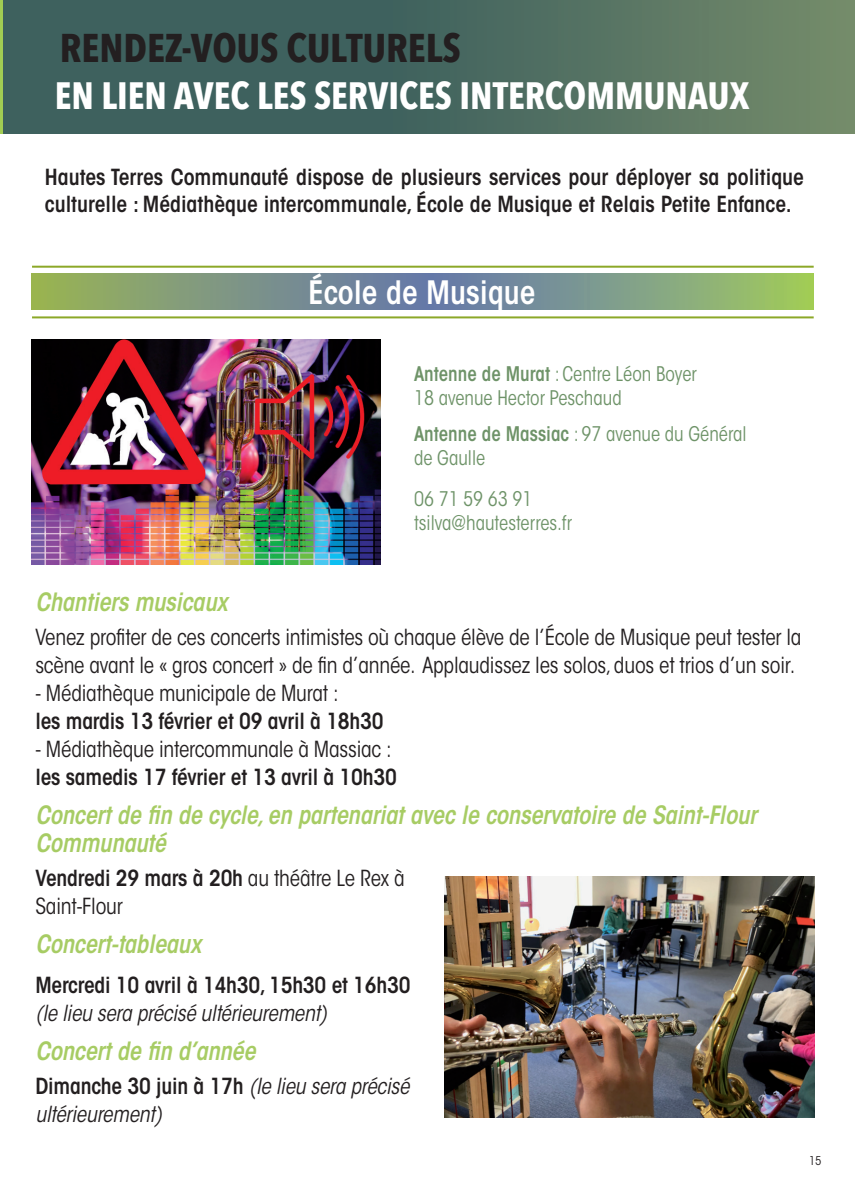
<style>
.page{position:relative;width:855px;height:1187px;background:#fff}
.page>*{position:absolute;margin:0;border:0;box-sizing:border-box;transform-origin:0 0}
.t1{font:700 40px "Avenir Next Condensed";color:#231f20}
.t2{font:700 38px "Avenir Next Condensed";color:#fff}
.t3{font:600 condensed 32px "ITC Avant Garde Std";color:#fff}
.t4{font:italic 600 condensed 25px/28px "ITC Avant Garde Std";letter-spacing:-.01em;color:#a7cc64}
.t5{font:condensed 22px/28px "ITC Avant Garde Std";letter-spacing:-.01em;color:#231f20}
.t6{font:600 condensed 22px/26.4px "ITC Avant Garde Std";color:#231f20}
.t7{font:italic condensed 22px/28px "ITC Avant Garde Std";letter-spacing:-.01em;color:#231f20}
.t8{font:condensed 20px/24px "ITC Avant Garde Std";color:#6e9368;scale:.96 1}
.t9{font:condensed 12px "ITC Avant Garde Std";color:#231f20}
.s1{font-weight:600}
.s2{font-weight:600;font-style:normal}
</style>
<div class="page">
<hr style="left:0;top:0;width:3px;height:133px;background:#a2cd53">
<div style="left:3px;top:0;width:852px;height:134px;background:linear-gradient(to right,#30565b,#6a8367)"></div>
<svg style="left:32px;top:274px;width:782px;height:36px;background:#809a84"></svg>
<hr style="left:32px;top:316px;width:782px;height:2px;background:#8ca828">
<hr style="left:32px;top:266px;width:782px;height:2px;background:#8ca828">
<img style="left:445px;top:876px;width:369px;height:241px">
<img style="left:32px;top:339px;width:349px;height:225px">
<h1 class="t1" style="left:60px;top:24px;width:403px">RENDEZ-VOUS CULTURELS</h1>
<h2 class="t2" style="left:55px;top:73px;width:696px">EN LIEN AVEC LES SERVICES INTERCOMMUNAUX</h2>
<p class="t6" style="left:45px;top:164px;width:761px">Hautes Terres Communauté dispose de plusieurs services pour déployer sa politique culturelle : Médiathèque intercommunale, École de Musique et Relais Petite Enfance.</p>
<h3 class="t3" style="left:308px;top:273px;width:229px">École de Musique</h3>
<p class="t8" style="left:414px;top:362px;width:296px"><span class="s1">Antenne de Murat</span> : Centre Léon Boyer<br>18 avenue Hector Peschaud</p>
<p class="t8" style="left:414px;top:421px;width:348px"><span class="s1">Antenne de Massiac</span> : 97 avenue du Général de Gaulle</p>
<p class="t8" style="left:414px;top:486px;width:166px">06 71 59 63 91 tsilva@hautesterres.fr</p>
<p class="t4" style="left:35px;top:588px;width:194px">Chantiers musicaux</p>
<p class="t5" style="left:35px;top:623px;width:768px">Venez profiter de ces concerts intimistes où chaque élève de l’École de Musique peut tester la scène avant le « gros concert » de fin d’année. Applaudissez les solos, duos et trios d’un soir.</p>
<p class="t5" style="left:35px;top:679px;width:305px">- Médiathèque municipale de Murat :</p>
<p class="t6" style="left:35px;top:707px;width:350px">les mardis 13 février et 09 avril à 18h30</p>
<p class="t5" style="left:35px;top:735px;width:358px">- Médiathèque intercommunale à Massiac :</p>
<p class="t6" style="left:35px;top:763px;width:363px">les samedis 17 février et 13 avril à 10h30</p>
<p class="t4" style="left:35px;top:801px;width:723px">Concert de fin de cycle, en partenariat avec le conservatoire de Saint-Flour<br>Communauté</p>
<p class="t5" style="left:35px;top:864px;width:371px"><span class="s1">Vendredi 29 mars à 20h</span> au théâtre Le Rex à<br>Saint-Flour</p>
<p class="t4" style="left:35px;top:930px;width:167px">Concert-tableaux</p>
<p class="t6" style="left:35px;top:971px;width:377px">Mercredi 10 avril à 14h30, 15h30 et 16h30</p>
<p class="t7" style="left:35px;top:999px;width:293px">(le lieu sera précisé ultérieurement)</p>
<p class="t4" style="left:35px;top:1037px;width:222px">Concert de fin d’année</p>
<p class="t7" style="left:35px;top:1072px;width:376px"><span class="s2">Dimanche 30 juin à 17h</span> (le lieu sera précisé ultérieurement)</p>
<p class="t9" style="left:809px;top:1152px;width:14px">15</p>
</div>
